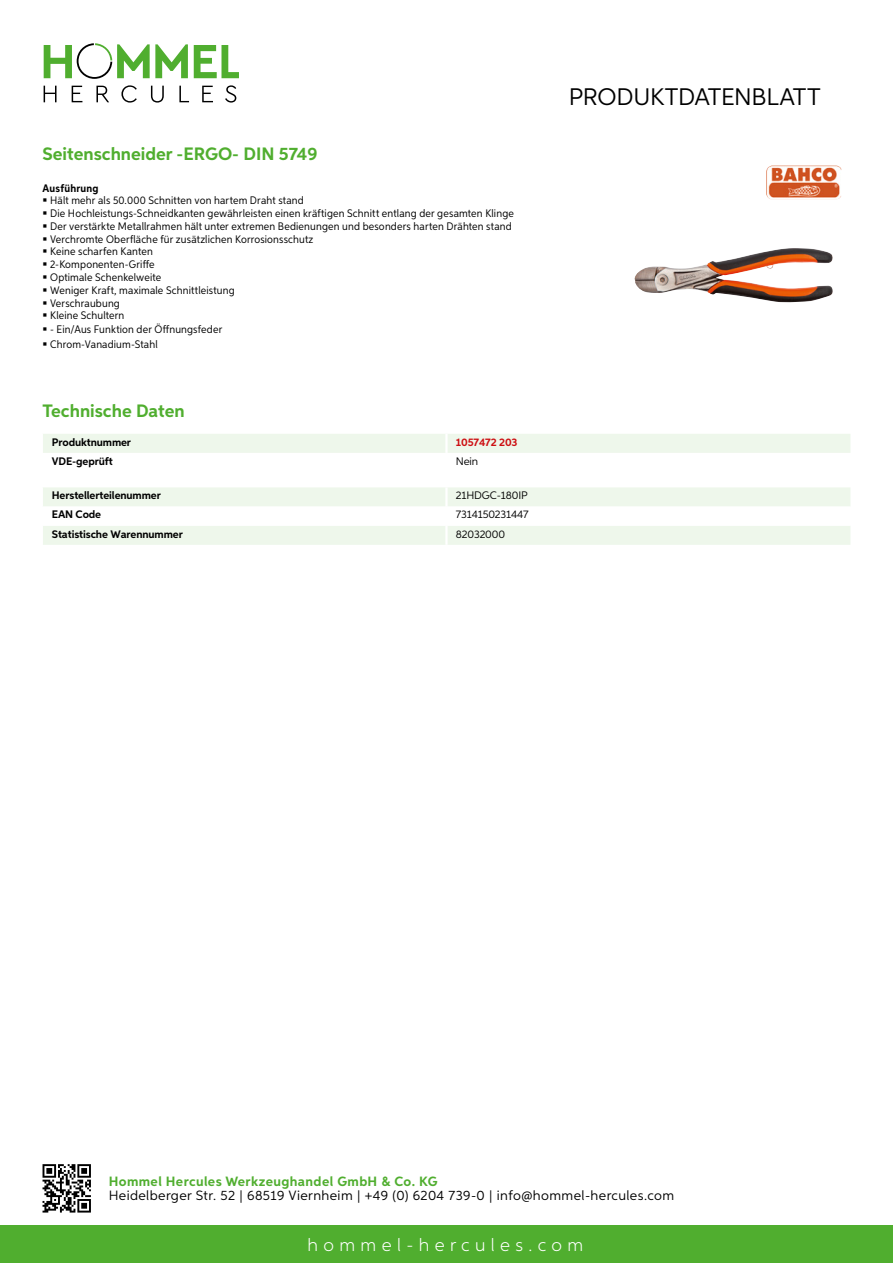
<style>
.page{position:relative;width:893px;height:1263px;background:#fff}
.page>*{position:absolute;margin:0;border:0;box-sizing:border-box;transform-origin:0 0}
.t1{font:24px "Aspira";letter-spacing:-.01em;color:#000}
.t2{font:700 18px "Aspira";color:#50ae2f}
.t3{font:300 18px "Aspira";letter-spacing:.3em;color:#fff}
.t4{font:13.5px "Aspira";letter-spacing:.03em;color:#000}
.t5{font:700 13.5px "Aspira";letter-spacing:.03em;color:#50ae2f}
.t6{font:10.95px/12.8px "Aspira Nar";letter-spacing:.015em;color:#000}
.t7{font:700 10.95px "Aspira";letter-spacing:-.01em;color:#000}
.t8{font:10.95px "Aspira";letter-spacing:-.01em;color:#000}
.t9{font:700 10.95px "Aspira";letter-spacing:-.01em;color:#cd1013}
.t10{font:700 10.95px "Aspira Nar";letter-spacing:.02em;color:#000}
</style>
<div class="page">
<div style="left:0;top:1226px;width:893px;height:37px;background:#50ae2f"></div>
<svg style="left:43px;top:1164px;width:48px;height:48px"></svg>
<svg style="left:194px;top:45px;width:45px;height:33px"></svg>
<svg style="left:44px;top:43px;width:144px;height:36px"></svg>
<svg style="left:44px;top:86px;width:13px;height:16px"></svg>
<svg style="left:72px;top:86px;width:10px;height:16px"></svg>
<svg style="left:96px;top:86px;width:13px;height:16px"></svg>
<svg style="left:121px;top:85px;width:16px;height:18px"></svg>
<svg style="left:151px;top:86px;width:13px;height:17px"></svg>
<svg style="left:179px;top:86px;width:10px;height:16px"></svg>
<svg style="left:202px;top:86px;width:11px;height:16px"></svg>
<svg style="left:225px;top:85px;width:11px;height:18px"></svg>
<div style="left:43px;top:434px;width:807px;height:19px;background:#eef7eb"></div>
<svg style="left:43px;top:487px;width:807px;height:58px"></svg>
<hr style="left:445px;top:526px;width:3px;height:19px;background:#fff">
<img style="left:634px;top:248px;width:199px;height:55px">
<img style="left:766px;top:166px;width:76px;height:33px">
<h2 class="t2" style="left:43px;top:142px;width:276px">Seitenschneider -ERGO- DIN 5749</h2>
<p class="t10" style="left:43px;top:181px;width:58px">Ausführung</p>
<p class="t6" style="left:50px;top:194px;width:465px">Hält mehr als 50.000 Schnitten von hartem Draht stand<br>Die Hochleistungs-Schneidkanten gewährleisten einen kräftigen Schnitt entlang der gesamten Klinge Der verstärkte Metallrahmen hält unter extremen Bedienungen und besonders harten Drähten stand Verchromte Oberfläche für zusätzlichen Korrosionsschutz<br>Keine scharfen Kanten<br>2-Komponenten-Griffe<br>Optimale Schenkelweite<br>Weniger Kraft, maximale Schnittleistung<br>Verschraubung<br>Kleine Schultern</p>
<p class="t6" style="left:50px;top:322px;width:174px;line-height:14.1px">- Ein/Aus Funktion der Öffnungsfeder<br>Chrom-Vanadium-Stahl</p>
<h2 class="t2" style="left:43px;top:400px;width:144px">Technische Daten</h2>
<p class="t7" style="left:52px;top:435px;width:81px">Produktnummer</p>
<p class="t9" style="left:456px;top:435px;width:63px">1057472 203</p>
<p class="t7" style="left:52px;top:454px;width:63px">VDE-geprüft</p>
<p class="t8" style="left:456px;top:454px;width:24px">Nein</p>
<p class="t7" style="left:52px;top:489px;width:111px">Herstellerteilenummer</p>
<p class="t8" style="left:456px;top:489px;width:73px">21HDGC-180IP</p>
<p class="t7" style="left:52px;top:508px;width:51px">EAN Code</p>
<p class="t8" style="left:456px;top:508px;width:74px">7314150231447</p>
<p class="t7" style="left:52px;top:527px;width:132px">Statistische Warennummer</p>
<p class="t8" style="left:456px;top:527px;width:51px">82032000</p>
<h1 class="t1" style="left:569px;top:82px;width:253px">Produktdatenblatt</h1>
<p class="t5" style="left:109px;top:1172px;width:330px">Hommel Hercules Werkzeughandel GmbH &amp; Co. KG</p>
<p class="t4" style="left:109px;top:1187px;width:567px">Heidelberger Str. 52 | 68519 Viernheim | +49 (0) 6204 739-0 | info@hommel-hercules.com</p>
<h2 class="t3" style="left:307px;top:1234px;width:277px">hommel-hercules.com</h2>
</div>
